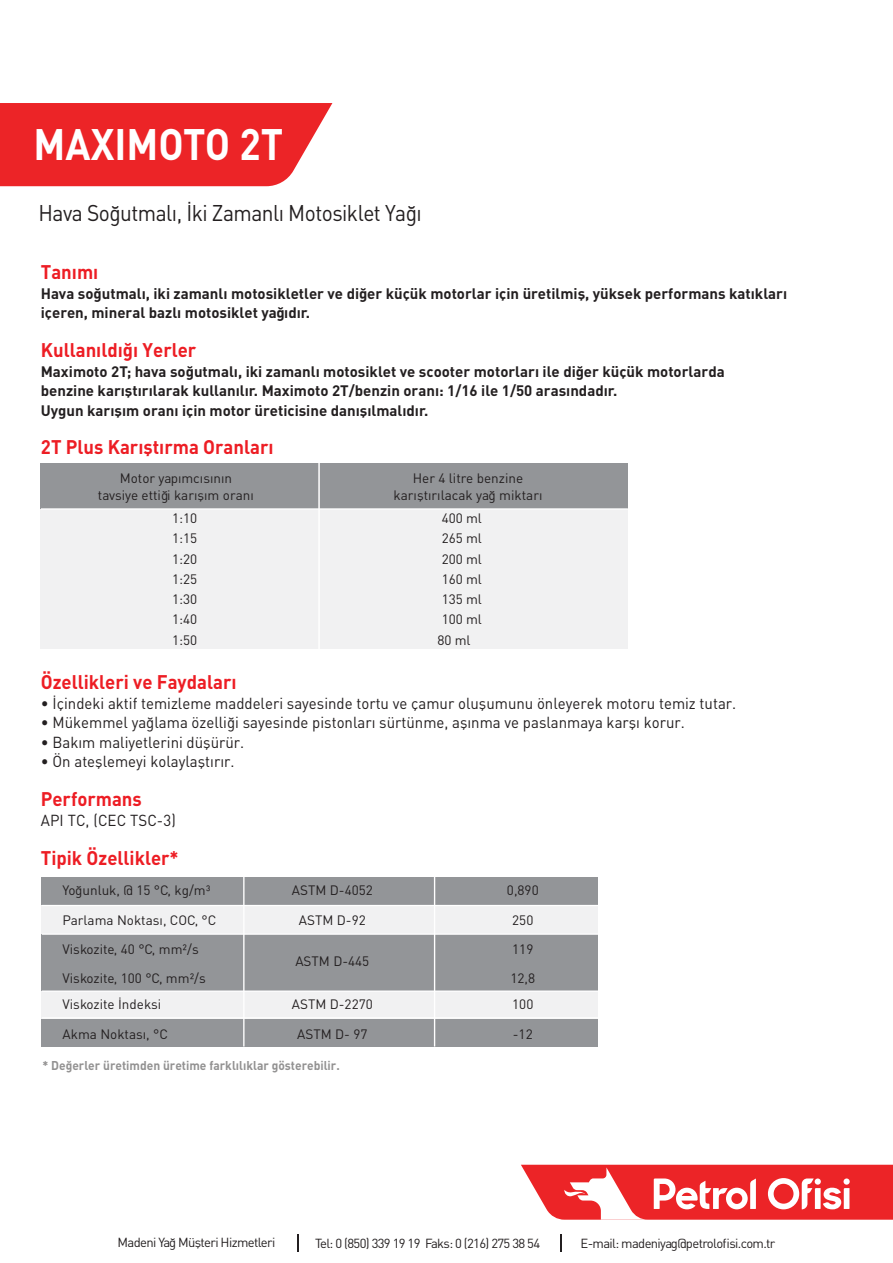
<style>
.page{position:relative;width:893px;height:1263px;background:#fff}
.page>*{position:absolute;margin:0;border:0;box-sizing:border-box;transform-origin:0 0}
.t1{font:43.5px "DINT Bold Tr";color:#fff;scale:.91 1}
.t2{font:22.5px "DIN Tr";letter-spacing:-.025em;color:#231f20;scale:.93 1}
.t3{font:19.5px "DINT Bold Tr";color:#ed1d24;scale:.95 1}
.t4{font:15.75px "DIN Tr";color:#231f20;scale:.95 1}
.t5{font:15px/19.5px "DINT Bold Tr";color:#231f20}
.t6{font:13.5px/17.2px "DIN Tr";color:#231f20;text-align:center}
.t7{font:13.05px "DIN Tr";letter-spacing:-.05em;color:#231f20}
.t8{font:12.6px "DINT Bold Tr";color:#929191;scale:.95 1}
</style>
<div class="page">
<div style="left:42px;top:877px;width:556px;height:28px;background:#939598"></div>
<div style="left:42px;top:1018px;width:556px;height:28px;background:#939598"></div>
<div style="left:42px;top:905px;width:556px;height:29px;background:#f1f1f2"></div>
<div style="left:42px;top:934px;width:556px;height:57px;background:#939598"></div>
<div style="left:42px;top:991px;width:556px;height:28px;background:#f1f1f2"></div>
<hr style="left:243px;top:877px;width:2px;height:169px;background:#fff">
<hr style="left:434px;top:877px;width:1px;height:169px;background:#fff">
<hr style="left:42px;top:905px;width:556px;height:1px;background:#fff">
<hr style="left:42px;top:990px;width:556px;height:2px;background:#fff">
<hr style="left:42px;top:1017px;width:556px;height:1px;background:#fff">
<hr style="left:42px;top:933px;width:556px;height:2px;background:#fff">
<div style="left:41px;top:464px;width:587px;height:45px;background:#939598"></div>
<div style="left:41px;top:510px;width:587px;height:139px;background:#f1f1f2"></div>
<hr style="left:41px;top:508px;width:587px;height:2px;background:#fff">
<hr style="left:318px;top:457px;width:2px;height:205px;background:#fff">
<svg style="left:297px;top:1234px;width:1px;height:18px"></svg>
<svg style="left:560px;top:1234px;width:2px;height:18px"></svg>
<svg style="left:0;top:103px;width:332px;height:83px;background:#ed3336"></svg>
<svg style="left:521px;top:1165px;width:372px;height:55px"></svg>
<h1 class="t1" style="left:34px;top:116px;width:276px">MAXIMOTO 2T</h1>
<h2 class="t2" style="left:38px;top:199px;width:414px">Hava Soğutmalı, İki Zamanlı Motosiklet Yağı</h2>
<h3 class="t3" style="left:41px;top:260px;width:62px">Tanımı</h3>
<p class="t5" style="left:41px;top:283px;width:748px">Hava soğutmalı, iki zamanlı motosikletler ve diğer küçük motorlar için üretilmiş, yüksek performans katıkları içeren, mineral bazlı motosiklet yağıdır.</p>
<h3 class="t3" style="left:41px;top:338px;width:165px">Kullanıldığı Yerler</h3>
<p class="t5" style="left:41px;top:361px;width:685px">Maximoto 2T; hava soğutmalı, iki zamanlı motosiklet ve scooter motorları ile diğer küçük motorlarda benzine karıştırılarak kullanılır. Maximoto 2T/benzin oranı: 1/16 ile 1/50 arasındadır.<br>Uygun karışım oranı için motor üreticisine danışılmalıdır.</p>
<h3 class="t3" style="left:41px;top:434px;width:246px">2T Plus Karıştırma Oranları</h3>
<p class="t6" style="left:98px;top:469px;width:157px">Motor yapımcısının tavsiye ettiği karışım oranı</p>
<p class="t6" style="left:394px;top:469px;width:150px">Her 4 litre benzine karıştırılacak yağ miktarı</p>
<p class="t6" style="left:172px;top:509px;width:26px">1:10</p>
<p class="t6" style="left:442px;top:509px;width:42px">400 ml</p>
<p class="t6" style="left:172px;top:530px;width:26px">1:15</p>
<p class="t6" style="left:442px;top:530px;width:42px">265 ml</p>
<p class="t6" style="left:172px;top:550px;width:26px">1:20</p>
<p class="t6" style="left:442px;top:550px;width:42px">200 ml</p>
<p class="t6" style="left:172px;top:570px;width:26px">1:25</p>
<p class="t6" style="left:442px;top:570px;width:42px">160 ml</p>
<p class="t6" style="left:172px;top:590px;width:26px">1:30</p>
<p class="t6" style="left:442px;top:590px;width:42px">135 ml</p>
<p class="t6" style="left:172px;top:611px;width:26px">1:40</p>
<p class="t6" style="left:442px;top:611px;width:42px">100 ml</p>
<p class="t6" style="left:172px;top:631px;width:26px">1:50</p>
<p class="t6" style="left:437px;top:631px;width:35px">80 ml</p>
<h3 class="t3" style="left:41px;top:669px;width:207px">Özellikleri ve Faydaları</h3>
<p class="t4" style="left:41px;top:693px;width:733px">• İçindeki aktif temizleme maddeleri sayesinde tortu ve çamur oluşumunu önleyerek motoru temiz tutar.</p>
<p class="t4" style="left:41px;top:712px;width:679px">• Mükemmel yağlama özelliği sayesinde pistonları sürtünme, aşınma ve paslanmaya karşı korur.</p>
<p class="t4" style="left:41px;top:732px;width:216px">• Bakım maliyetlerini düşürür.</p>
<p class="t4" style="left:41px;top:751px;width:205px">• Ön ateşlemeyi kolaylaştırır.</p>
<h3 class="t3" style="left:41px;top:786px;width:108px">Performans</h3>
<p class="t4" style="left:41px;top:810px;width:144px">API TC, (CEC TSC-3)</p>
<h3 class="t3" style="left:41px;top:845px;width:147px">Tipik Özellikler*</h3>
<p class="t6" style="left:63px;top:882px;width:149px">Yoğunluk, @ 15 °C, kg/m³</p>
<p class="t6" style="left:292px;top:882px;width:82px">ASTM D-4052</p>
<p class="t6" style="left:507px;top:882px;width:33px">0,890</p>
<p class="t6" style="left:63px;top:911px;width:155px">Parlama Noktası, COC, °C</p>
<p class="t6" style="left:299px;top:911px;width:68px">ASTM D-92</p>
<p class="t6" style="left:512px;top:911px;width:23px">250</p>
<p class="t6" style="left:63px;top:940px;width:138px">Viskozite, 40 °C, mm²/s</p>
<p class="t6" style="left:295px;top:952px;width:75px">ASTM D-445</p>
<p class="t6" style="left:512px;top:940px;width:23px">119</p>
<p class="t6" style="left:63px;top:969px;width:145px">Viskozite, 100 °C, mm²/s</p>
<p class="t6" style="left:510px;top:969px;width:26px">12,8</p>
<p class="t6" style="left:63px;top:996px;width:100px">Viskozite İndeksi</p>
<p class="t6" style="left:292px;top:996px;width:82px">ASTM D-2270</p>
<p class="t6" style="left:512px;top:996px;width:23px">100</p>
<p class="t6" style="left:63px;top:1025px;width:107px">Akma Noktası, °C</p>
<p class="t6" style="left:297px;top:1025px;width:72px">ASTM D- 97</p>
<p class="t6" style="left:513px;top:1025px;width:21px">-12</p>
<p class="t8" style="left:43px;top:1057px;width:314px">* Değerler üretimden üretime farklılıklar gösterebilir.</p>
<p class="t7" style="left:118px;top:1234px;width:159px">Madeni Yağ Müşteri Hizmetleri</p>
<p class="t7" style="left:315px;top:1235px;width:226px">Tel: 0 (850) 339 19 19 Faks: 0 (216) 275 38 54</p>
<p class="t7" style="left:580px;top:1235px;width:196px">E-mail: madeniyag@petrolofisi.com.tr</p>
</div>
